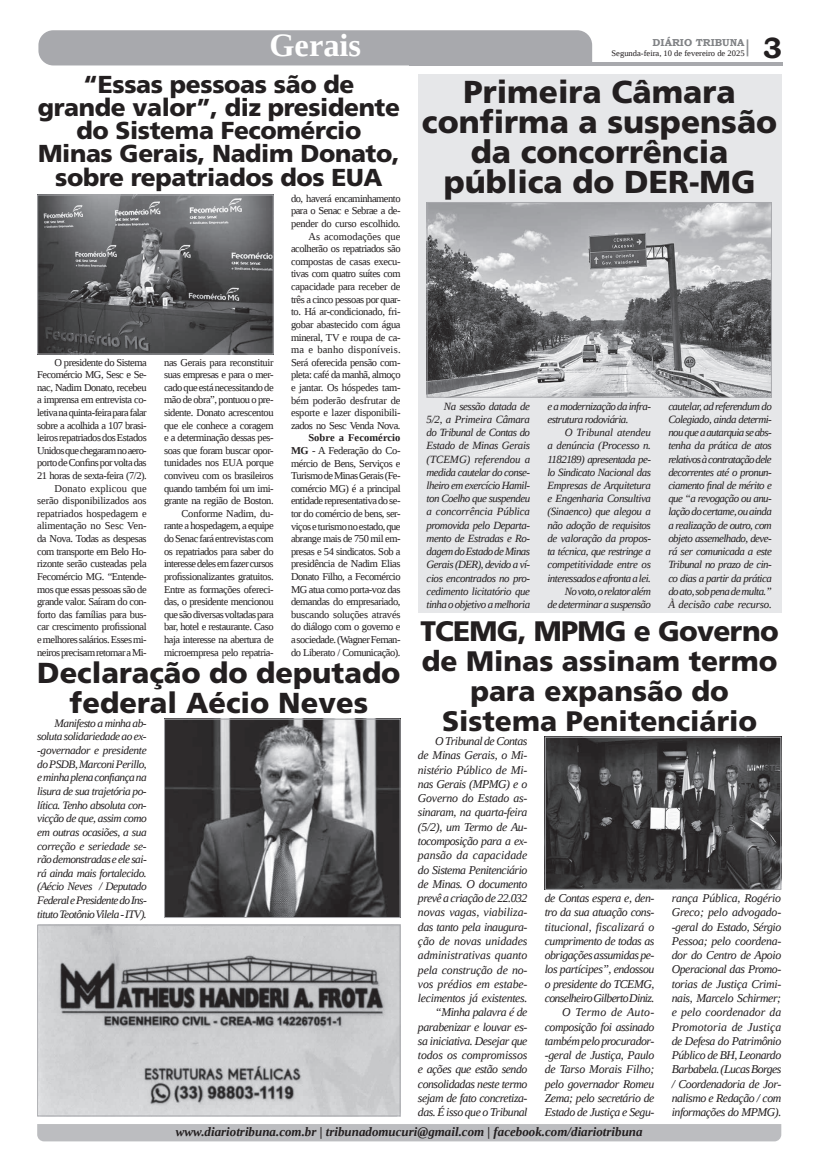
<style>
.page{position:relative;width:821px;height:1166px;background:#fff}
.page>*{position:absolute;margin:0;border:0;box-sizing:border-box;transform-origin:0 0}
.t1{font:700 32.38px "Liberation Serif";color:#fff}
.t2{font:900 31.76px/29.9px "Frutiger LT Std";color:#231f20;text-align:center}
.t3{font:700 29.31px "Bookman Old Style";color:#231f20}
.t4{font:900 28.88px/29.8px "Frutiger LT Std";color:#231f20;text-align:center}
.t5{font:900 28.18px/29.9px "Frutiger LT Std";color:#231f20;text-align:center}
.t6{font:900 24.5px/23.2px "Frutiger LT Std";letter-spacing:-.015em;color:#231f20;text-align:center}
.t7{font:italic 700 12.95px "Liberation Serif";color:#231f20}
.t8{font:italic 11.9px/14.3px "Liberation Serif";letter-spacing:-.04em;color:#231f20;text-align:right}
.t9{font:italic 11.38px/13.7px "Liberation Serif";letter-spacing:-.05em;color:#231f20;text-align:justify}
.t10{font:italic 11.03px/13.2px "Liberation Serif";letter-spacing:-.05em;color:#231f20;text-align:justify}
.t11{font:10.5px/12.6px "Liberation Serif";letter-spacing:-.045em;color:#231f20;text-align:right}
.t12{font:700 10.06px "Bookman Old Style";color:#808285}
.t13{font:8.4px "Liberation Serif";color:#231f20}
.s1{font-weight:700}
</style>
<div class="page">
<hr style="left:409px;top:62px;width:374px;height:3px;background:#a8a9ad">
<div style="left:38px;top:30px;width:554px;height:35px;background:#a8a9ad"></div>
<svg style="left:747px;top:39px;width:1px;height:17px"></svg>
<div style="left:37px;top:1124px;width:744px;height:17px;background:#bcbdc0"></div>
<div style="left:418px;top:74px;width:363px;height:539px;background:#e6e7e9"></div>
<img style="left:39px;top:197px;width:233px;height:155px">
<div style="left:37px;top:195px;width:237px;height:159px;border:1px solid #a8a9ad"></div>
<img style="left:429px;top:204px;width:341px;height:192px">
<div style="left:427px;top:202px;width:345px;height:196px;border:1px solid #a8a9ad"></div>
<img style="left:166px;top:721px;width:233px;height:195px">
<div style="left:164px;top:719px;width:237px;height:199px;border:1px solid #a8a9ad"></div>
<img style="left:547px;top:739px;width:232px;height:149px">
<div style="left:545px;top:737px;width:236px;height:153px;border:1px solid #a8a9ad"></div>
<img style="left:39px;top:926px;width:360px;height:188px">
<div style="left:37px;top:924px;width:364px;height:192px;border:1px solid #a8a9ad"></div>
<h1 class="t1" style="left:269px;top:24px;width:93px">Gerais</h1>
<p class="t12" style="left:653px;top:35px;width:93px">DIÁRIO TRIBUNA</p>
<p class="t13" style="left:612px;top:48px;width:135px">Segunda-feira, 10 de fevereiro de 2025</p>
<h3 class="t3" style="left:763px;top:27px;width:21px">3</h3>
<h3 class="t6" style="left:38px;top:73px;width:364px">“Essas pessoas são de grande valor”, diz presidente do Sistema Fecomércio<br>Minas Gerais, Nadim Donato, sobre repatriados dos EUA</h3>
<h2 class="t2" style="left:422px;top:77px;width:357px">Primeira Câmara confirma a suspensão da concorrência pública do DER-MG</h2>
<p class="t11" style="left:291px;top:192px;width:111px">do, haverá encaminhamento para o Senac e Sebrae a de&shy;pender do curso escolhido.<br>As acomodações que acolherão os repatriados são compostas de casas execu&shy;tivas com quatro suítes com capacidade para receber de três a cinco pessoas por quar&shy;to. Há ar-condicionado, fri&shy;gobar abastecido com água mineral, TV e roupa de ca&shy;ma e banho disponíveis.<br>Será oferecida pensão com&shy;pleta: café da manhã, almoço e jantar. Os hóspedes tam&shy;bém poderão desfrutar de esporte e lazer disponibili&shy;zados no Sesc Venda Nova.</p>
<p class="t11" style="left:291px;top:431px;width:111px;text-align:justify;text-indent:17px"><span class="s1">Sobre a Fecomércio MG</span> - A Federação do Co&shy;mércio de Bens, Serviços e Turismo de Minas Gerais (Fe&shy;comércio MG) é a principal entidade representativa do se&shy;tor do comércio de bens, ser&shy;viços e turismo no estado, que abrange mais de 750 mil em&shy;presas e 54 sindicatos. Sob a presidência de Nadim Elias Donato Filho, a Fecomércio MG atua como porta-voz das demandas do empresariado, buscando soluções através do diálogo com o governo e a sociedade. (Wagner Fernan&shy;do Liberato / Comunicação).</p>
<p class="t11" style="left:37px;top:356px;width:111px">O presidente do Sistema<br>Fecomércio MG, Sesc e Se&shy;nac, Nadim Donato, recebeu a imprensa em entrevista co&shy;letiva na quinta-feira para falar sobre a acolhida a 107 brasi&shy;leiros repatriados dos Estados<br>Unidos que chegaram no aero&shy;porto de Confins por volta das<br>21 horas de sexta-feira (7/2).<br>Donato explicou que serão disponibilizados aos repatriados hospedagem e alimentação no Sesc Ven&shy;da Nova. Todas as despesas com transporte em Belo Ho&shy;rizonte serão custeadas pela<br>Fecomércio MG. “Entende&shy;mos que essas pessoas são de grande valor. Saíram do con&shy;forto das famílias para bus&shy;car crescimento profissional e melhores salários. Esses mi&shy;neiros precisam retornar a Mi-</p>
<p class="t11" style="left:164px;top:356px;width:111px">nas Gerais para reconstituir suas empresas e para o mer&shy;cado que está necessitando de mão de obra”, pontuou o pre&shy;sidente. Donato acrescentou que ele conhece a coragem e a determinação dessas pes&shy;soas que foram buscar opor&shy;tunidades nos EUA porque conviveu com os brasileiros quando também foi um imi&shy;grante na região de Boston.<br>Conforme Nadim, du&shy;rante a hospedagem, a equipe do Senac fará entrevistas com os repatriados para saber do interesse deles em fazer cursos profissionalizantes gratuitos.<br>Entre as formações ofereci&shy;das, o presidente mencionou que são diversas voltadas para bar, hotel e restaurante. Caso haja interesse na abertura de microempresa pelo repatria-</p>
<p class="t10" style="left:668px;top:399px;width:105px">cautelar, ad referendum do Colegiado, ainda determi&shy;nou que a autarquia se abs&shy;tenha da prática de atos relativos à contratação dele decorrentes até o pronun&shy;ciamento final de mérito e que “a revogação ou anu&shy;lação do certame, ou ainda a realização de outro, com objeto assemelhado, deve&shy;rá ser comunicada a este Tribunal no prazo de cin&shy;co dias a partir da prática do ato, sob pena de multa.” À decisão cabe recurso.</p>
<p class="t10" style="left:427px;top:399px;width:105px;text-indent:17px">Na sessão datada de 5/2, a Primeira Câmara do Tribunal de Contas do Estado de Minas Gerais (TCEMG) referendou a medida cautelar do conse&shy;lheiro em exercício Hamil&shy;ton Coelho que suspendeu a concorrência Pública promovida pelo Departa&shy;mento de Estradas e Ro&shy;dagem do Estado de Minas Gerais (DER), devido a ví&shy;cios encontrados no pro&shy;cedimento licitatório que tinha o objetivo a melhoria</p>
<p class="t10" style="left:547px;top:399px;width:105px">e a modernização da infra&shy;estrutura rodoviária.</p>
<p class="t10" style="left:547px;top:426px;width:105px;text-align:right">O Tribunal atendeu<br>a denúncia (Processo n.<br>1182189) apresentada pe&shy;lo Sindicato Nacional das<br>Empresas de Arquitetura e Engenharia Consultiva (Sinaenco) que alegou a não adoção de requisitos de valoração da propos&shy;ta técnica, que restringe a competitividade entre os interessados e afronta a lei.<br>No voto, o relator além<br>de determinar a suspensão</p>
<h3 class="t5" style="left:420px;top:616px;width:360px">TCEMG, MPMG e Governo de Minas assinam termo para expansão do</h3>
<h3 class="t4" style="left:37px;top:658px;width:365px">Declaração do deputado federal Aécio Neves</h3>
<p class="t9" style="left:55px;top:716px;width:94px">Manifesto a minha ab-</p>
<h3 class="t5" style="left:442px;top:706px;width:317px">Sistema Penitenciário</h3>
<p class="t9" style="left:37px;top:729px;width:111px">soluta solidariedade ao ex--governador e presidente do PSDB, Marconi Perillo, e minha plena confiança na lisura de sua trajetória po&shy;lítica. Tenho absoluta con&shy;vicção de que, assim como em outras ocasiões, a sua correção e seriedade se&shy;rão demonstradas e ele sai&shy;rá ainda mais fortalecido. (Aécio Neves / Deputado Federal e Presidente do Ins&shy;tituto Teotônio Vilela - ITV).</p>
<p class="t8" style="left:418px;top:734px;width:111px">O Tribunal de Contas<br>de Minas Gerais, o Mi&shy;nistério Público de Mi&shy;nas Gerais (MPMG) e o<br>Governo do Estado as&shy;sinaram, na quarta-feira (5/2), um Termo de Au&shy;tocomposição para a ex&shy;pansão da capacidade do Sistema Penitenciário de Minas. O documento prevê a criação de 22.032 novas vagas, viabiliza&shy;das tanto pela inaugura&shy;ção de novas unidades administrativas quanto pela construção de no&shy;vos prédios em estabe&shy;lecimentos já existentes. “Minha palavra é de parabenizar e louvar es&shy;sa iniciativa. Desejar que todos os compromissos e ações que estão sendo consolidadas neste termo sejam de fato concretiza&shy;das. É isso que o Tribunal</p>
<p class="t8" style="left:545px;top:891px;width:111px">de Contas espera e, den&shy;tro da sua atuação cons&shy;titucional, fiscalizará o cumprimento de todas as obrigações assumidas pe&shy;los partícipes”, endossou o presidente do TCEMG, conselheiro Gilberto Diniz.<br>O Termo de Auto&shy;composição foi assinado também pelo procurador--geral de Justiça, Paulo de Tarso Morais Filho; pelo governador Romeu<br>Zema; pelo secretário de<br>Estado de Justiça e Segu-</p>
<p class="t8" style="left:672px;top:891px;width:111px;text-align:justify">rança Pública, Rogério Greco; pelo advogado--geral do Estado, Sérgio Pessoa; pelo coordena&shy;dor do Centro de Apoio Operacional das Promo&shy;torias de Justiça Crimi&shy;nais, Marcelo Schirmer; e pelo coordenador da Promotoria de Justiça de Defesa do Patrimônio Público de BH, Leonardo Barbabela. (Lucas Borges / Coordenadoria de Jor&shy;nalismo e Redação / com informações do MPMG).</p>
<p class="t7" style="left:176px;top:1123px;width:468px">www.diariotribuna.com.br | tribunadomucuri@gmail.com | facebook.com/diariotribuna</p>
</div>
